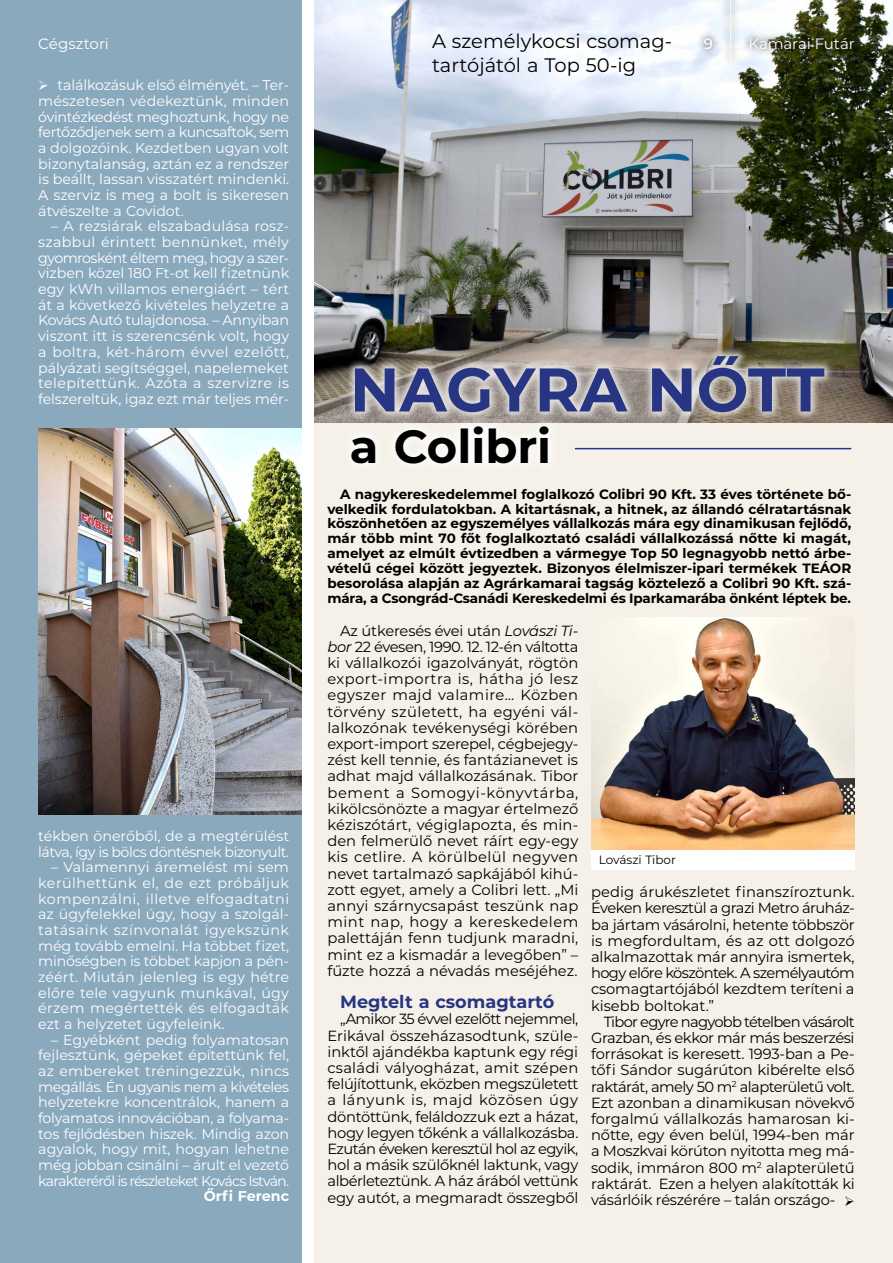
<style>
.page{position:relative;width:893px;height:1263px;background:#fff}
.page>*{position:absolute;margin:0;border:0;box-sizing:border-box;transform-origin:0 0}
.t1{font:700 61.5px "Montserrat";color:#283583}
.t2{font:700 46.5px "Montserrat";color:#000}
.t3{font:19.5px/23.4px "Montserrat";color:#000}
.t4{font:700 17.7px "Montserrat";color:#283583}
.t5{font:15px "Montserrat";letter-spacing:-.005em;color:#fff}
.t6{font:500 15px "Montserrat";color:#fff}
.t7{font:14.7px/16.2px "Montserrat";letter-spacing:-.01em;color:#000;text-align:justify}
.t8{font:14.25px/15.6px "Montserrat";letter-spacing:-.01em;color:#fff;text-align:justify}
.t9{font:14.25px/15.6px "Montserrat";letter-spacing:-.035em;color:#fff}
.t10{font:700 14.25px "Montserrat";color:#fff}
.t11{font:700 13.5px/14.9px "Montserrat";letter-spacing:-.015em;color:#000;text-align:justify}
.t12{font:12px "Montserrat";color:#000}
.s1{font-style:italic}
</style>
<div class="page">
<div style="left:315px;top:0;width:578px;height:1263px;background:#f5f1e9"></div>
<img style="left:315px;top:0;width:578px;height:422px">
<div style="left:0;top:0;width:302px;height:1263px;background:#8aa9bd"></div>
<img style="left:38px;top:429px;width:264px;height:386px">
<svg style="left:697px;top:30px;width:23px;height:26px"></svg>
<svg style="left:742px;top:30px;width:119px;height:27px;background:#656b55"></svg>
<div style="left:722px;top:0;width:17px;height:68px;background:linear-gradient(to bottom,#e1e8ef,#f2f4f4)"></div>
<hr style="left:730px;top:0;width:1px;height:61px;background:#fff">
<img style="left:591px;top:617px;width:264px;height:233px">
<div style="left:342px;top:346px;width:492px;height:127px;background:#fff;opacity:.75"></div>
<div style="left:591px;top:850px;width:264px;height:20px;background:#fff"></div>
<hr style="left:575px;top:448px;width:276px;height:1px;background:#283583">
<h3 class="t3" style="left:432px;top:29px;width:242px">A személykocsi csomag&shy;tartójától a Top 50-ig</h3>
<p class="t5" style="left:38px;top:33px;width:72px">Cégsztori</p>
<p class="t6" style="left:704px;top:33px;width:11px">9</p>
<p class="t5" style="left:748px;top:33px;width:108px">Kamarai Futár</p>
<p class="t8" style="left:38px;top:77px;width:252px;text-indent:19px">találkozásuk első élményét. – Ter&shy;mészetesen védekeztünk, minden óvintézkedést meghoztunk, hogy ne fertőződjenek sem a kuncsaftok, sem a dolgozóink. Kezdetben ugyan volt bizonytalanság, aztán ez a rendszer is beállt, lassan visszatért mindenki.<br>A szerviz is meg a bolt is sikeresen átvészelte a Covidot.</p>
<p class="t8" style="left:38px;top:218px;width:253px;text-indent:13px">– A rezsiárak elszabadulása ros - szabbul érintett bennünket, mély gyomrosként éltem meg, hogy a szer&shy;vizben közel 180 Ft-ot kell fizetnünk egy kWh villamos energiáért – tért át a következő kivételes helyzetre a Kovács Autó tulajdonosa. – Annyiban viszont itt is szerencsénk volt, hogy a boltra, két-három évvel ezelőtt, pályázati segítséggel, napelemeket telepítettünk. Azóta a szervizre is felszereltük, igaz ezt már teljes mér-</p>
<p class="t9" style="left:38px;top:827px;width:252px">tékben önerőből, de a megtérülést látva, így is bölcs döntésnek bizonyult.</p>
<p class="t8" style="left:38px;top:859px;width:252px;text-indent:13px">– Valamennyi áremelést mi sem kerülhettünk el, de ezt próbáljuk kompenzálni, illetve elfogadtatni az ügyfelekkel úgy, hogy a szolgál&shy;tatásaink színvonalát igyekszünk még tovább emelni. Ha többet fizet, minőségben is többet kapjon a pén&shy;zéért. Miután jelenleg is egy hétre előre tele vagyunk munkával, úgy érzem megértették és elfogadták ezt a helyzetet ügyfeleink.</p>
<p class="t8" style="left:38px;top:1031px;width:252px;text-indent:13px">– Egyébként pedig folyamatosan fejlesztünk, gépeket építettünk fel, az embereket tréningezzük, nincs megállás. Én ugyanis nem a kivételes helyzetekre koncentrálok, hanem a folyamatos innovációban, a folyama&shy;tos fejlődésben hiszek. Mindig azon agyalok, hogy mit, hogyan lehetne még jobban csinálni – árult el vezető karakteréről is részleteket Kovács István.</p>
<p class="t10" style="left:204px;top:1186px;width:87px">Őrfi Ferenc</p>
<h1 class="t1" style="left:350px;top:345px;width:476px">NAGYRA NŐTT</h1>
<h2 class="t2" style="left:350px;top:413px;width:203px">a Colibri</h2>
<p class="t11" style="left:327px;top:486px;width:525px;text-indent:13px">A nagykereskedelemmel foglalkozó Colibri 90 Kft. 33 éves története bő&shy;velkedik fordulatokban. A kitartásnak, a hitnek, az állandó célratartásnak köszönhetően az egyszemélyes vállalkozás mára egy dinamikusan fejlődő, már több mint 70 főt foglalkoztató családi vállalkozássá nőtte ki magát, amelyet az elmúlt évtizedben a vármegye Top 50 legnagyobb nettó árbe&shy;vételű cégei között jegyeztek. Bizonyos élelmiszer-ipari termékek TEÁOR besorolása alapján az Agrárkamarai tagság köztelező a Colibri 90 Kft. szá&shy;mára, a Csongrád-Csanádi Kereskedelmi és Iparkamarába önként léptek be.</p>
<p class="t7" style="left:327px;top:622px;width:252px;text-indent:13px">Az útkeresés évei után <span class="s1">Lovászi Ti&shy;bor</span> 22 évesen, 1990. 12. 12-én váltotta ki vállalkozói igazolványát, rögtön export-importra is, hátha jó lesz egyszer majd valamire… Közben törvény született, ha egyéni vál&shy;lalkozónak tevékenységi körében export-import szerepel, cégbejegy&shy;zést kell tennie, és fantázianevet is adhat majd vállalkozásának. Tibor bement a Somogyi-könyvtárba, kikölcsönözte a magyar értelmező kéziszótárt, végiglapozta, és min&shy;den felmerülő nevet ráírt egy-egy kis cetlire. A körülbelül negyven nevet tartalmazó sapkájából kihú&shy;zott egyet, amely a Colibri lett. „Mi annyi szárnycsapást teszünk nap mint nap, hogy a kereskedelem palettáján fenn tudjunk maradni, mint ez a kismadár a levegőben” – fűzte hozzá a névadás meséjéhez.</p>
<p class="t4" style="left:340px;top:989px;width:216px">Megtelt a csomagtartó</p>
<p class="t7" style="left:327px;top:1010px;width:253px;text-indent:13px">„Amikor 35 évvel ezelőtt nejemmel, Erikával összeházasodtunk, szüle&shy;inktől ajándékba kaptunk egy régi családi vályogházat, amit szépen felújítottunk, eközben megszületett a lányunk is, majd közösen úgy döntöttünk, feláldozzuk ezt a házat, hogy legyen tőkénk a vállalkozásba.<br>Ezután éveken keresztül hol az egyik, hol a másik szülőknél laktunk, vagy albérleteztünk. A ház árából vettünk egy autót, a megmaradt összegből</p>
<p class="t12" style="left:599px;top:851px;width:78px">Lovászi Tibor</p>
<p class="t7" style="left:591px;top:883px;width:265px">pedig árukészletet finanszíroztunk.<br>Éveken keresztül a grazi Metro áruház&shy;ba jártam vásárolni, hetente többször is megfordultam, és az ott dolgozó alkalmazottak már annyira ismertek, hogy előre köszöntek. A személyautóm csomagtartójából kezdtem teríteni a kisebb boltokat.”</p>
<p class="t7" style="left:591px;top:1013px;width:265px;text-indent:13px">Tibor egyre nagyobb tételben vásárolt Grazban, és ekkor már más beszerzési forrásokat is keresett. 1993-ban a Pe&shy;tőfi Sándor sugárúton kibérelte első raktárát, amely 50 m<sup>2</sup> alapterületű volt.<br>Ezt azonban a dinamikusan növekvő forgalmú vállalkozás hamarosan ki&shy;nőtte, egy éven belül, 1994-ben már a Moszkvai körúton nyitotta meg má&shy;sodik, immáron 800 m<sup>2</sup> alapterületű raktárát. Ezen a helyen alakították ki vásárlóik részérére – talán országo-</p>
</div>
